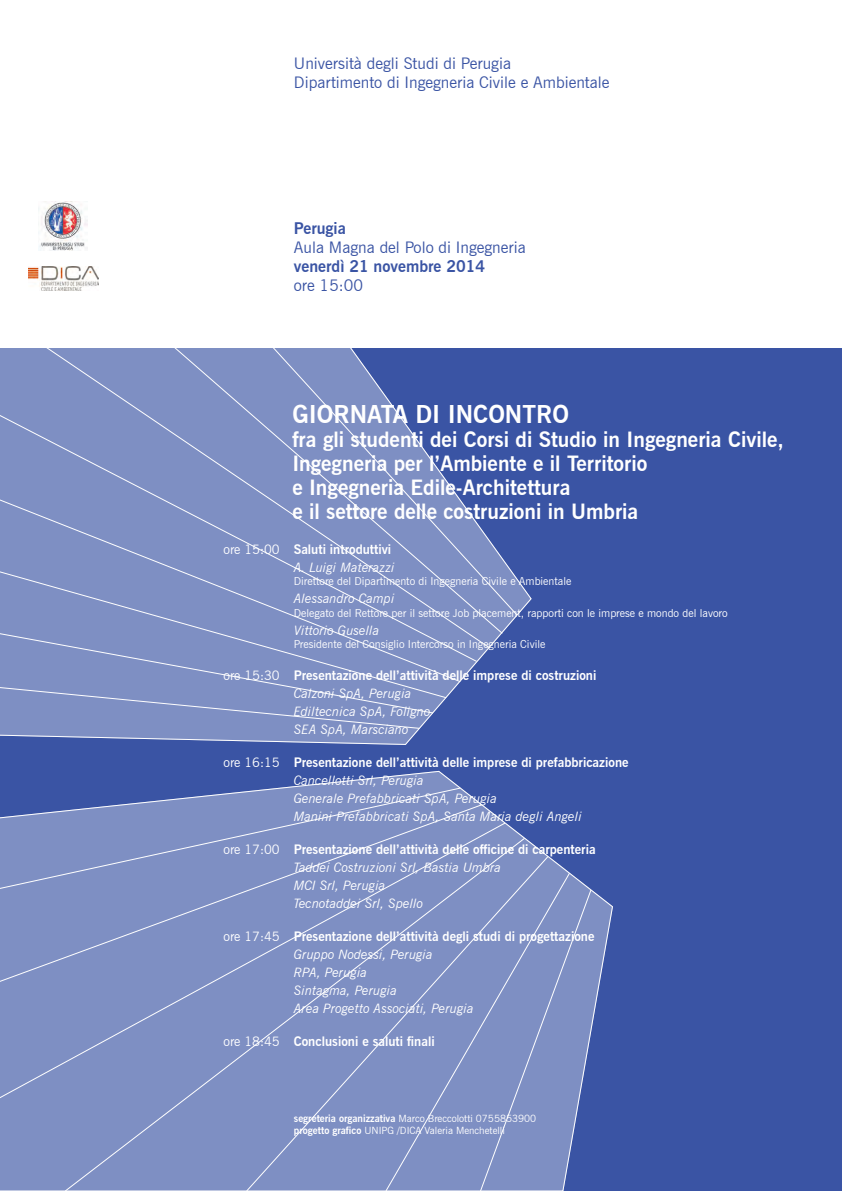
<style>
.page{position:relative;width:842px;height:1191px;background:#fff}
.page>*{position:absolute;margin:0;border:0;box-sizing:border-box;transform-origin:0 0}
.t1{font:700 24.5px "News Gothic BT";color:#fff}
.t2{font:700 21px/24px "News Gothic BT";color:#fff}
.t3{font:16px/19.2px "News Gothic BT";color:#3a54a4}
.t4{font:700 16px "News Gothic BT";color:#3a54a4}
.t5{font:italic 13px/18px "News Gothic BT";color:#fff}
.t6{font:700 13px "News Gothic BT";color:#fff}
.t7{font:13px "News Gothic BT";color:#fff}
.t8{font:11px "News Gothic BT";color:#fff}
.t9{font:10px/12px "News Gothic BT";color:#fff}
.s1{font-weight:400}
.s2{font-weight:700}
</style>
<div class="page">
<div style="left:0;top:349px;width:842px;height:842px;background:#3a54a4"></div>
<svg style="left:0;top:348px;width:532px;height:397px"></svg>
<svg style="left:0;top:771px;width:613px;height:420px"></svg>
<div style="left:28px;top:348px;width:463px;height:301px;background:#7e8fc3"></div>
<div style="left:171px;top:348px;width:333px;height:287px;background:#7e8fc3"></div>
<svg style="left:270px;top:348px;width:248px;height:268px"></svg>
<svg style="left:0;top:411px;width:478px;height:251px;background:#798bc1"></svg>
<div style="left:0;top:496px;width:461px;height:187px;background:#7e8fc3"></div>
<div style="left:0;top:569px;width:447px;height:130px;background:#7e8fc3"></div>
<div style="left:0;top:631px;width:434px;height:98px;background:#7e8fc3"></div>
<svg style="left:0;top:787px;width:461px;height:16px"></svg>
<svg style="left:0;top:803px;width:483px;height:18px;background:#7a8cc1"></svg>
<div style="left:0;top:821px;width:506px;height:281px;background:#7e8fc3"></div>
<div style="left:64px;top:837px;width:462px;height:354px;background:#7e8fc3"></div>
<div style="left:245px;top:855px;width:304px;height:336px;background:#7e8fc3"></div>
<div style="left:385px;top:872px;width:186px;height:319px;background:#7e8fc3"></div>
<svg style="left:479px;top:888px;width:113px;height:303px;background:#7c8dc2"></svg>
<img style="left:39px;top:201px;width:49px;height:49px">
<img style="left:28px;top:267px;width:71px;height:24px">
<p class="t3" style="left:294px;top:53px;width:317px">Università degli Studi di Perugia<br>Dipartimento di Ingegneria Civile e Ambientale</p>
<p class="t4" style="left:294px;top:218px;width:54px">Perugia</p>
<p class="t3" style="left:294px;top:238px;width:233px">Aula Magna del Polo di Ingegneria</p>
<p class="t4" style="left:294px;top:257px;width:193px">venerdì 21 novembre 2014</p>
<p class="t3" style="left:294px;top:276px;width:71px">ore 15:00</p>
<h1 class="t1" style="left:292px;top:400px;width:278px">GIORNATA DI INCONTRO</h1>
<h2 class="t2" style="left:292px;top:428px;width:493px">fra gli studenti dei Corsi di Studio in Ingegneria Civile, Ingegneria per l’Ambiente e il Territorio<br>e Ingegneria Edile-Architettura<br>e il settore delle costruzioni in Umbria</h2>
<p class="t7" style="left:224px;top:542px;width:58px">ore 15:00</p>
<p class="t6" style="left:294px;top:542px;width:99px">Saluti introduttivi</p>
<p class="t5" style="left:294px;top:558px;width:103px">A. Luigi Materazzi</p>
<p class="t8" style="left:294px;top:575px;width:279px">Direttore del Dipartimento di Ingegneria Civile e Ambientale</p>
<p class="t5" style="left:294px;top:590px;width:102px">Alessandro Campi</p>
<p class="t8" style="left:294px;top:606px;width:435px">Delegato del Rettore per il settore Job placement, rapporti con le imprese e mondo del lavoro</p>
<p class="t5" style="left:294px;top:621px;width:87px">Vittorio Gusella</p>
<p class="t8" style="left:294px;top:637px;width:253px">Presidente del Consiglio Intercorso in Ingegneria Civile</p>
<p class="t7" style="left:224px;top:668px;width:58px">ore 15:30</p>
<p class="t6" style="left:294px;top:668px;width:304px">Presentazione dell’attività delle imprese di costruzioni</p>
<p class="t5" style="left:294px;top:684px;width:138px">Calzoni SpA, Perugia<br>Ediltecnica SpA, Foligno<br>SEA SpA, Marsciano</p>
<p class="t7" style="left:224px;top:755px;width:58px">ore 16:15</p>
<p class="t6" style="left:294px;top:755px;width:336px">Presentazione dell’attività delle imprese di prefabbricazione</p>
<p class="t5" style="left:294px;top:771px;width:290px">Cancellotti Srl, Perugia<br>Generale Prefabbricati SpA, Perugia<br>Manini Prefabbricati SpA, Santa Maria degli Angeli</p>
<p class="t7" style="left:224px;top:842px;width:58px">ore 17:00</p>
<p class="t6" style="left:294px;top:842px;width:303px">Presentazione dell’attività delle officine di carpenteria</p>
<p class="t5" style="left:294px;top:858px;width:209px">Taddei Costruzioni Srl, Bastia Umbra<br>MCI Srl, Perugia<br>Tecnotaddei Srl, Spello</p>
<p class="t7" style="left:224px;top:929px;width:58px">ore 17:45</p>
<p class="t6" style="left:294px;top:929px;width:302px">Presentazione dell’attività degli studi di progettazione</p>
<p class="t5" style="left:294px;top:945px;width:181px">Gruppo Nodessi, Perugia<br>RPA, Perugia<br>Sintagma, Perugia<br>Area Progetto Associati, Perugia</p>
<p class="t6" style="left:224px;top:1034px;width:213px"><span class="s1">ore 18:45</span> Conclusioni e saluti finali</p>
<p class="t9" style="left:294px;top:1112px;width:244px"><span class="s2">segreteria organizzativa</span> Marco Breccolotti 0755853900 <span class="s2">progetto grafico</span> UNIPG /DICA Valeria Menchetelli</p>
</div>
